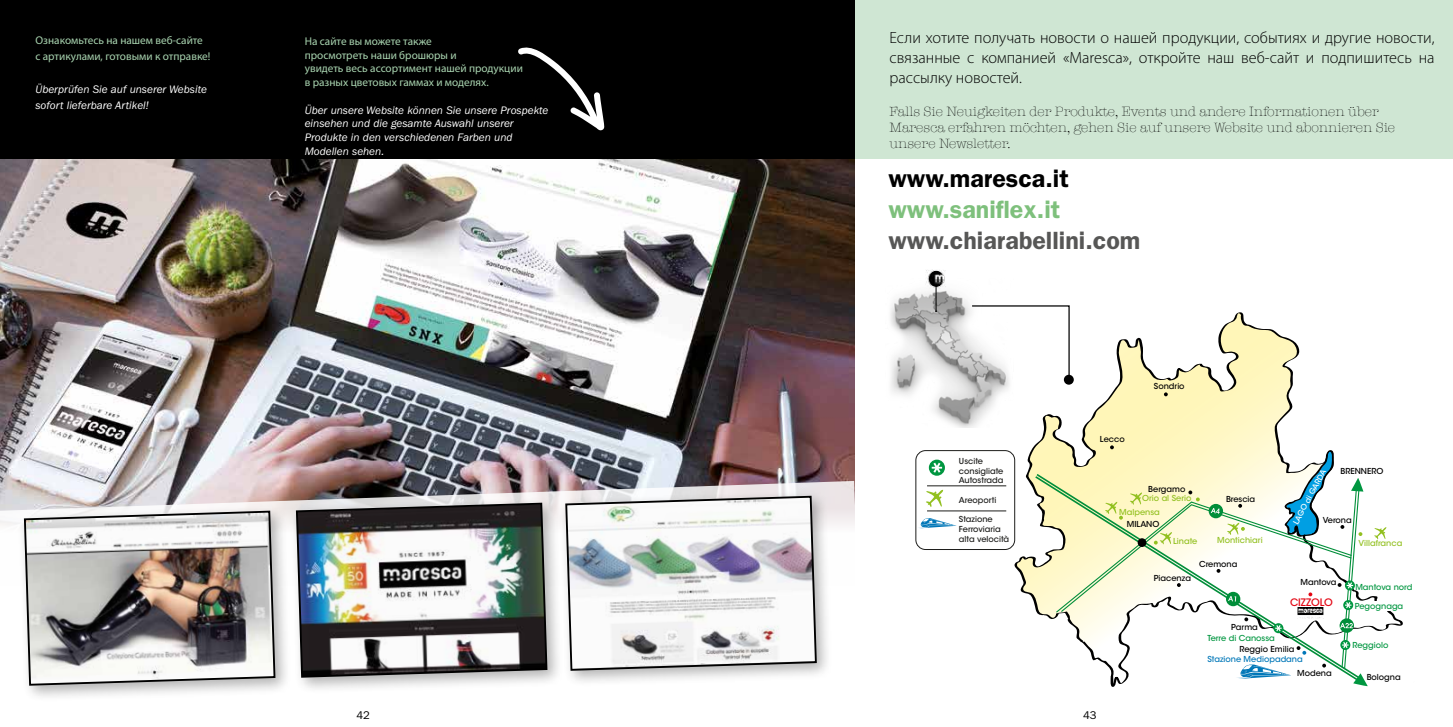
<style>
.page{position:relative;width:1453px;height:727px;background:#fff}
.page>*{position:absolute;margin:0;border:0;box-sizing:border-box;transform-origin:0 0}
.t1{font:600 25px "ITC Franklin Gothic Std";color:#575756}
.t2{font:600 25px "ITC Franklin Gothic Std";color:#7ec07c}
.t3{font:600 25px "ITC Franklin Gothic Std";color:#000}
.t4{font:300 16.25px/20px "Myriad Pro";color:#000;text-align:justify}
.t5{font:300 13.75px/16.2px "American Typewriter";color:#000}
.t6{font:italic 11.25px/13.8px "ITC Franklin Gothic Std";color:#fff}
.t7{font:11.25px/13.8px "Myriad Pro";color:#a8d3af}
.t8{font:11.25px "ITC Franklin Gothic Std";color:#000}
.t9{font:500 10.25px "ITC Avant Garde Std";color:#e30613}
.t10{font:500 8.12px "ITC Avant Garde Std";color:#000}
.t11{font:500 8.12px/9.9px "ITC Avant Garde Std";color:#1d1d1b}
.t12{font:500 8.12px "ITC Avant Garde Std";color:#92c020}
.t13{font:500 8.12px "ITC Avant Garde Std";color:#009640}
.t14{font:500 8.12px "ITC Avant Garde Std";color:#0077b8}
.t15{font:500 7.62px "ITC Avant Garde Std";color:#fff}
</style>
<div class="page">
<div style="left:854px;top:0;width:599px;height:159px;background:#cfe6d3"></div>
<div style="left:0;top:0;width:854px;height:172px;background:#000"></div>
<img style="left:0;top:159px;width:854px;height:322px">
<img style="left:0;top:481px;width:855px;height:44px">
<img style="left:890px;top:290px;width:81px;height:137px">
<svg style="left:935px;top:289px;width:2px;height:23px"></svg>
<img style="left:926px;top:270px;width:20px;height:19px">
<svg style="left:518px;top:47px;width:86px;height:84px"></svg>
<div style="left:289px;top:496px;width:275px;height:198px;background:#000;opacity:.3"></div>
<img style="left:295px;top:501px;width:253px;height:177px">
<div style="left:17px;top:504px;width:275px;height:198px;background:#000;opacity:.3"></div>
<svg style="left:23px;top:509px;width:253px;height:177px"></svg>
<div style="left:915px;top:450px;width:100px;height:99px;border:1px solid #1d1d1b;border-radius:10px"></div>
<svg style="left:929px;top:459px;width:16px;height:16px"></svg>
<svg style="left:932px;top:462px;width:10px;height:10px"></svg>
<svg style="left:926px;top:489px;width:17px;height:18px"></svg>
<svg style="left:918px;top:518px;width:39px;height:10px"></svg>
<hr style="left:927px;top:485px;width:79px;height:1px;background:#1d1d1b">
<hr style="left:927px;top:510px;width:79px;height:1px;background:#1d1d1b">
<svg style="left:1374px;top:527px;width:12px;height:12px"></svg>
<svg style="left:971px;top:305px;width:397px;height:381px"></svg>
<div style="left:1064px;top:374px;width:10px;height:10px;background:#000;border-radius:50%"></div>
<img style="left:1298px;top:607px;width:25px;height:11px">
<div style="left:559px;top:489px;width:274px;height:198px;background:#000;opacity:.3"></div>
<svg style="left:564px;top:494px;width:254px;height:177px"></svg>
<p class="t7" style="left:35px;top:32px;width:177px;line-height:16.2px">Ознакомьтесь на нашем веб-сайте с артикулами, готовыми к отправке!</p>
<p class="t6" style="left:35px;top:81px;width:173px;line-height:16.2px">Überprüfen Sie auf unserer Website sofort lieferbare Artikel!</p>
<p class="t7" style="left:305px;top:34px;width:220px">На сайте вы можете также<br>просмотреть наши брошюры и<br>увидеть весь ассортимент нашей продукции в разных цветовых гаммах и моделях.</p>
<p class="t6" style="left:305px;top:103px;width:245px">Über unsere Website können Sie unsere Prospekte einsehen und die gesamte Auswahl unserer Produkte in den verschiedenen Farben und Modellen sehen.</p>
<h2 class="t4" style="left:889px;top:28px;width:546px">Если хотите получать новости о нашей продукции, событиях и другие новости, связанные с компанией «Maresca», откройте наш веб-сайт и подпишитесь на рассылку новостей.</h2>
<p class="t5" style="left:889px;top:103px;width:507px">Falls Sie Neuigkeiten der Produkte, Events und andere Informationen über<br>Maresca erfahren möchten, gehen Sie auf unsere Website und abonnieren Sie unsere Newsletter.</p>
<h1 class="t3" style="left:888px;top:163px;width:182px">www.maresca.it</h1>
<h1 class="t2" style="left:888px;top:194px;width:174px">www.saniflex.it</h1>
<h1 class="t1" style="left:888px;top:225px;width:254px">www.chiarabellini.com</h1>
<p class="t11" style="left:959px;top:456px;width:46px">Uscite consigliate<br>Autostrada</p>
<p class="t11" style="left:959px;top:495px;width:39px">Areoporti</p>
<p class="t11" style="left:959px;top:514px;width:52px">Stazione<br>Ferroviaria alta velocità</p>
<p class="t10" style="left:1154px;top:381px;width:32px">Sondrio</p>
<p class="t10" style="left:1100px;top:434px;width:26px">Lecco</p>
<p class="t10" style="left:1148px;top:484px;width:39px">Bergamo</p>
<p class="t12" style="left:1142px;top:492px;width:51px">Orio al Serio</p>
<p class="t12" style="left:1119px;top:506px;width:42px">Malpensa</p>
<p class="t10" style="left:1127px;top:519px;width:34px">MILANO</p>
<p class="t10" style="left:1226px;top:494px;width:31px">Brescia</p>
<p class="t12" style="left:1173px;top:535px;width:26px">Linate</p>
<p class="t12" style="left:1217px;top:535px;width:47px">Montichiari</p>
<p class="t10" style="left:1154px;top:573px;width:39px">Piacenza</p>
<p class="t10" style="left:1199px;top:558px;width:40px">Cremona</p>
<p class="t10" style="left:1340px;top:466px;width:44px">BRENNERO</p>
<p class="t15" style="left:1291px;top:521px;width:62px;rotate:-62deg">LAGO di GARDA</p>
<p class="t10" style="left:1323px;top:515px;width:30px">Verona</p>
<p class="t10" style="left:1300px;top:576px;width:37px">Mantova</p>
<p class="t12" style="left:1358px;top:538px;width:45px">Villafranca</p>
<p class="t13" style="left:1355px;top:581px;width:59px">Mantova nord</p>
<p class="t10" style="left:1231px;top:622px;width:28px">Parma</p>
<p class="t13" style="left:1207px;top:632px;width:69px">Terre di Canossa</p>
<p class="t9" style="left:1290px;top:595px;width:44px">CIZZOLO</p>
<p class="t10" style="left:1239px;top:644px;width:56px">Reggio Emilia</p>
<p class="t14" style="left:1207px;top:653px;width:97px">Stazione Mediopadana</p>
<p class="t10" style="left:1297px;top:667px;width:36px">Modena</p>
<p class="t13" style="left:1355px;top:600px;width:50px">Pegognaga</p>
<p class="t13" style="left:1352px;top:640px;width:38px">Reggiolo</p>
<p class="t10" style="left:1366px;top:671px;width:36px">Bologna</p>
<p class="t8" style="left:356px;top:708px;width:15px">42</p>
<p class="t8" style="left:1083px;top:708px;width:15px">43</p>
</div>
